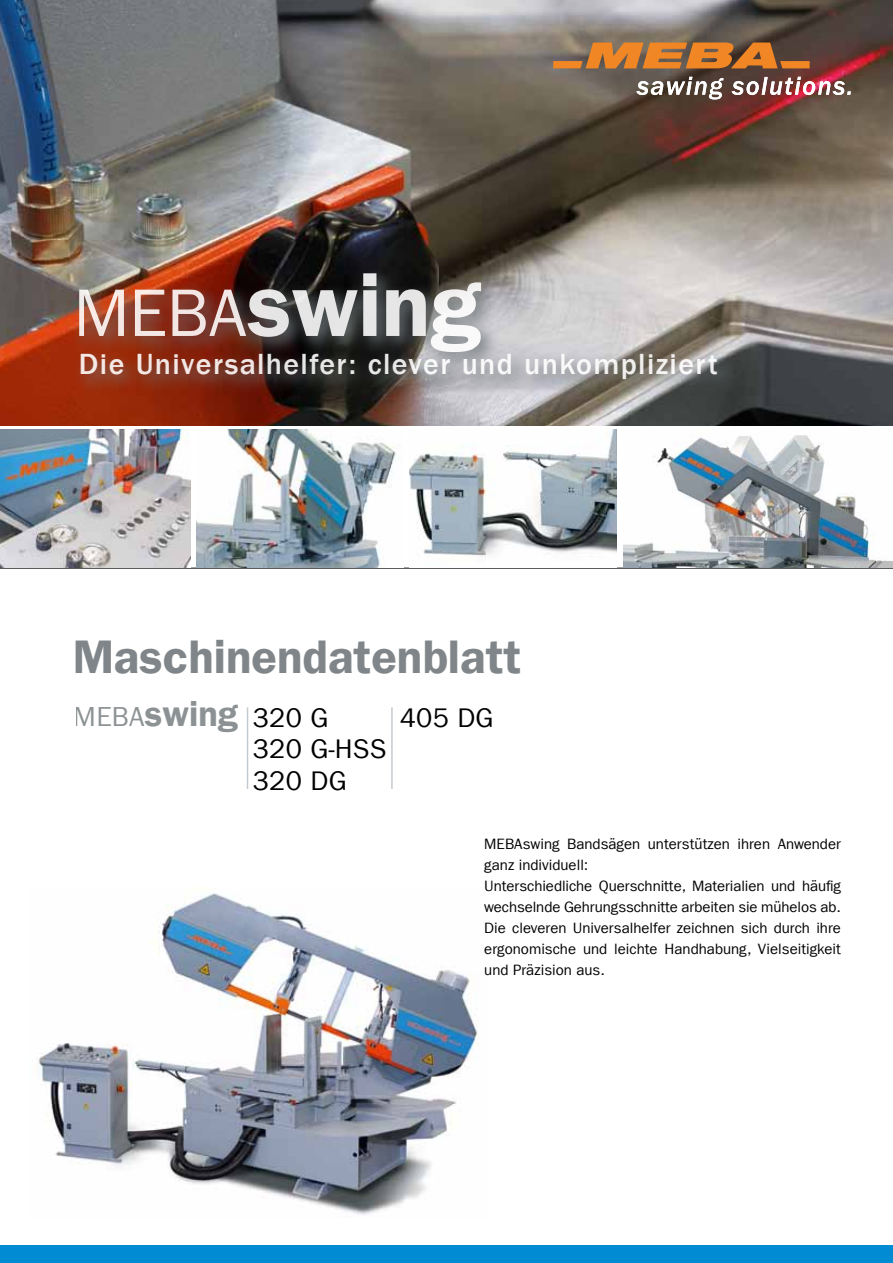
<style>
.page{position:relative;width:893px;height:1263px;background:#fff}
.page>*{position:absolute;margin:0;border:0;box-sizing:border-box;transform-origin:0 0}
.t1{font:90px "Franklin Gothic LT Com Dm";color:#fff}
.t2{font:47.25px "Franklin Gothic LT Com Dm";color:#72787c}
.t3{font:36px "Franklin Gothic LT Com Dm";color:#70777a}
.t4{font:500 30px "Franklin Gothic LT Com";letter-spacing:.045em;color:#fff}
.t5{font:27px/31.5px "Franklin Gothic LT Com";letter-spacing:.01em;color:#000}
.t6{font:15px/21px "Franklin Gothic LT Com";color:#000}
.s1{font-family:"Franklin Gothic LT Com";font-size:67.5px}
.s2{font-family:"Franklin Gothic LT Com";font-size:27.6px}
.s3{font-family:"Franklin Gothic LT Com";font-size:27px;color:#000}
</style>
<div class="page">
<img style="left:37px;top:888px;width:441px;height:327px">
<hr style="left:0;top:568px;width:893px;height:1px;background:#000">
<img style="left:0;top:0;width:893px;height:425px">
<svg style="left:553px;top:43px;width:257px;height:25px;background:#b87334"></svg>
<svg style="left:732px;top:77px;width:119px;height:18px"></svg>
<svg style="left:636px;top:77px;width:87px;height:22px"></svg>
<img style="left:72px;top:266px;width:665px;height:133px">
<div style="left:0;top:1246px;width:893px;height:17px;background:#008bd2"></div>
<hr style="left:391px;top:707px;width:2px;height:82px;background:#c4cbd0">
<hr style="left:247px;top:707px;width:1px;height:82px;background:#c4cbd0">
<img style="left:0;top:429px;width:190px;height:138px">
<img style="left:196px;top:429px;width:204px;height:138px">
<img style="left:410px;top:429px;width:207px;height:128px">
<img style="left:623px;top:435px;width:270px;height:132px">
<h1 class="t1" style="left:74px;top:252px;width:408px"><span class="s1">MEBA</span>swing</h1>
<h3 class="t4" style="left:79px;top:347px;width:640px">Die Universalhelfer: clever und unkompliziert</h3>
<h2 class="t2" style="left:72px;top:629px;width:451px">Maschinendatenblatt</h2>
<h3 class="t3" style="left:74px;top:693px;width:256px"><span class="s2">MEBA</span>swing <span class="s3">320 G</span></h3>
<h3 class="t5" style="left:253px;top:733px;width:135px">320 G-HSS<br>320 DG</h3>
<h3 class="t5" style="left:400px;top:702px;width:95px">405 DG</h3>
<p class="t6" style="left:484px;top:834px;width:358px">MEBAswing Bandsägen unterstützen ihren Anwender ganz individuell:<br>Unterschiedliche Querschnitte, Materialien und häufig wechselnde Gehrungsschnitte arbeiten sie mühelos ab.<br>Die cleveren Universalhelfer zeichnen sich durch ihre ergonomische und leichte Handhabung, Vielseitigkeit und Präzision aus.</p>
</div>
